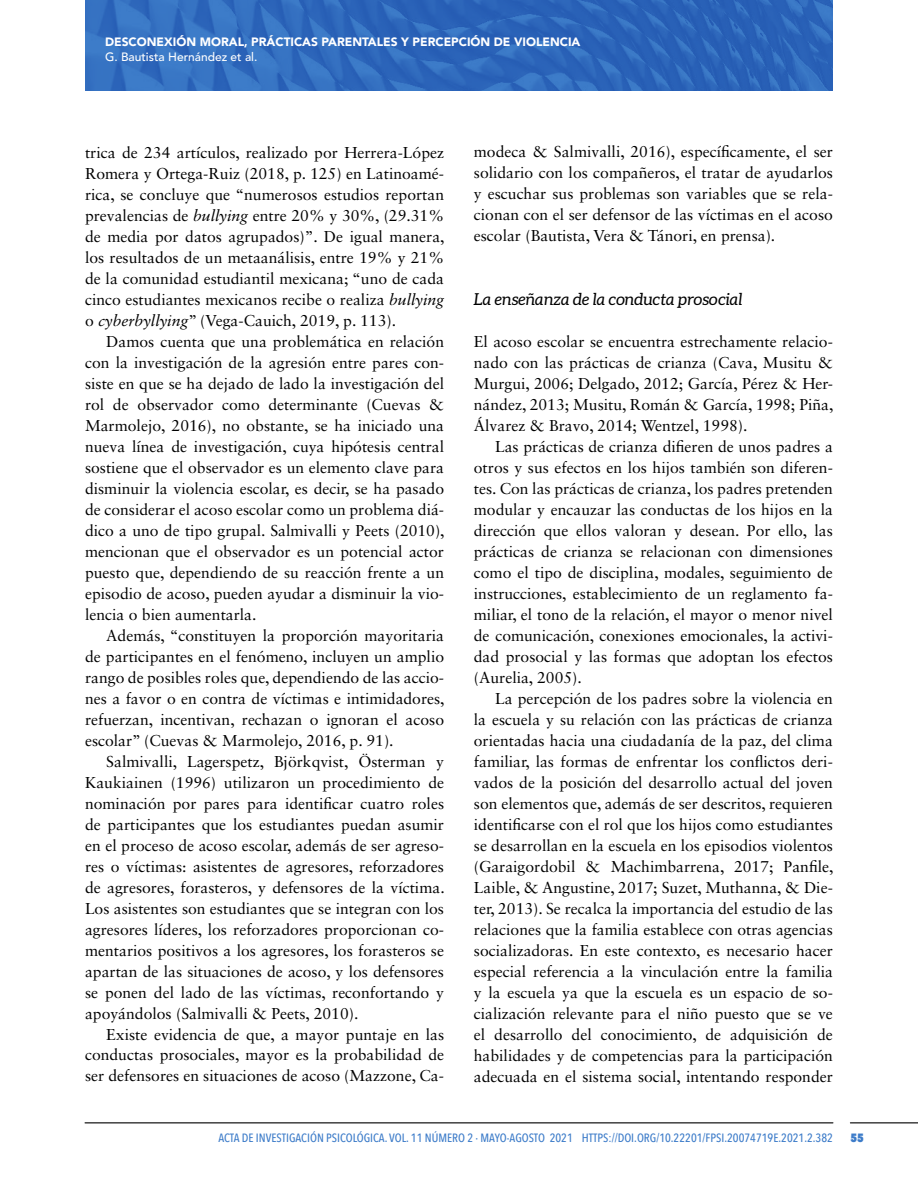
<style>
.page{position:relative;width:918px;height:1188px;background:#fff}
.page>*{position:absolute;margin:0;border:0;box-sizing:border-box;transform-origin:0 0}
.t1{font:italic 16.5px "Aleo";color:#000}
.t2{font:15.75px/21px "Sabon LT Std";color:#000;text-align:justify}
.t3{font:500 12px "Avenir Next Condensed";color:#3d7cc9}
.t4{font:900 12px "Avenir LT Std";color:#fff}
.t5{font:500 12px "Avenir LT Std";color:#fff}
.t6{font:800 12px "Avenir Next Condensed";color:#3d7cc9}
.s1{font-style:italic}
</style>
<div class="page">
<img style="left:85px;top:0;width:748px;height:91px">
<hr style="left:85px;top:1122px;width:748px;height:1px;background:#000">
<hr style="left:850px;top:1122px;width:68px;height:1px;background:#000">
<p class="t4" style="left:105px;top:35px;width:477px">DESCONEXIÓN MORAL, PRÁCTICAS PARENTALES Y PERCEPCIÓN DE VIOLENCIA</p>
<p class="t5" style="left:105px;top:50px;width:154px">G. Bautista Hernández et al.</p>
<p class="t2" style="left:85px;top:142px;width:361px">trica de 234 artículos, realizado por Herrera-López Romera y Ortega-Ruiz (2018, p. 125) en Latinoamé&shy;rica, se concluye que “numerosos estudios reportan prevalencias de <span class="s1">bullying</span> entre 20% y 30%, (29.31% de media por datos agrupados)”. De igual manera, los resultados de un metaanálisis, entre 19% y 21% de la comunidad estudiantil mexicana; “uno de cada cinco estudiantes mexicanos recibe o realiza <span class="s1">bullying </span>o <span class="s1">cyberbyllying</span>” (Vega-Cauich, 2019, p. 113).</p>
<p class="t2" style="left:85px;top:331px;width:361px;text-indent:21px">Damos cuenta que una problemática en relación con la investigación de la agresión entre pares con&shy;siste en que se ha dejado de lado la investigación del rol de observador como determinante (Cuevas &amp; Marmolejo, 2016), no obstante, se ha iniciado una nueva línea de investigación, cuya hipótesis central sostiene que el observador es un elemento clave para disminuir la violencia escolar, es decir, se ha pasado de considerar el acoso escolar como un problema diá&shy;dico a uno de tipo grupal. Salmivalli y Peets (2010), mencionan que el observador es un potencial actor puesto que, dependiendo de su reacción frente a un episodio de acoso, pueden ayudar a disminuir la vio&shy;lencia o bien aumentarla.</p>
<p class="t2" style="left:85px;top:624px;width:361px;text-indent:21px">Además, “constituyen la proporción mayoritaria de participantes en el fenómeno, incluyen un amplio rango de posibles roles que, dependiendo de las accio&shy;nes a favor o en contra de víctimas e intimidadores, refuerzan, incentivan, rechazan o ignoran el acoso escolar” (Cuevas &amp; Marmolejo, 2016, p. 91).</p>
<p class="t2" style="left:85px;top:750px;width:361px;text-indent:21px">Salmivalli, Lagerspetz, Björkqvist, Österman y Kaukiainen (1996) utilizaron un procedimiento de nominación por pares para identificar cuatro roles de participantes que los estudiantes puedan asumir en el proceso de acoso escolar, además de ser agreso&shy;res o víctimas: asistentes de agresores, reforzadores de agresores, forasteros, y defensores de la víctima.<br>Los asistentes son estudiantes que se integran con los agresores líderes, los reforzadores proporcionan co&shy;mentarios positivos a los agresores, los forasteros se apartan de las situaciones de acoso, y los defensores se ponen del lado de las víctimas, reconfortando y apoyándolos (Salmivalli &amp; Peets, 2010).</p>
<p class="t2" style="left:85px;top:1023px;width:361px;text-indent:21px">Existe evidencia de que, a mayor puntaje en las conductas prosociales, mayor es la probabilidad de ser defensores en situaciones de acoso (Mazzone, Ca-</p>
<p class="t2" style="left:474px;top:141px;width:361px">modeca &amp; Salmivalli, 2016), específicamente, el ser solidario con los compañeros, el tratar de ayudarlos y escuchar sus problemas son variables que se rela&shy;cionan con el ser defensor de las víctimas en el acoso escolar (Bautista, Vera &amp; Tánori, en prensa).</p>
<p class="t1" style="left:474px;top:290px;width:270px">La enseñanza de la conducta prosocial</p>
<p class="t2" style="left:474px;top:331px;width:361px">El acoso escolar se encuentra estrechamente relacio&shy;nado con las prácticas de crianza (Cava, Musitu &amp; Murgui, 2006; Delgado, 2012; García, Pérez &amp; Her&shy;nández, 2013; Musitu, Román &amp; García, 1998; Piña, Álvarez &amp; Bravo, 2014; Wentzel, 1998).</p>
<p class="t2" style="left:474px;top:436px;width:361px;text-indent:21px">Las prácticas de crianza difieren de unos padres a otros y sus efectos en los hijos también son diferen&shy;tes. Con las prácticas de crianza, los padres pretenden modular y encauzar las conductas de los hijos en la dirección que ellos valoran y desean. Por ello, las prácticas de crianza se relacionan con dimensiones como el tipo de disciplina, modales, seguimiento de instrucciones, establecimiento de un reglamento fa&shy;miliar, el tono de la relación, el mayor o menor nivel de comunicación, conexiones emocionales, la activi&shy;dad prosocial y las formas que adoptan los efectos (Aurelia, 2005).</p>
<p class="t2" style="left:474px;top:687px;width:361px;text-indent:21px">La percepción de los padres sobre la violencia en la escuela y su relación con las prácticas de crianza orientadas hacia una ciudadanía de la paz, del clima familiar, las formas de enfrentar los conflictos deri&shy;vados de la posición del desarrollo actual del joven son elementos que, además de ser descritos, requieren identificarse con el rol que los hijos como estudiantes se desarrollan en la escuela en los episodios violentos (Garaigordobil &amp; Machimbarrena, 2017; Panfile, Laible, &amp; Angustine, 2017; Suzet, Muthanna, &amp; Die&shy;ter, 2013). Se recalca la importancia del estudio de las relaciones que la familia establece con otras agencias socializadoras. En este contexto, es necesario hacer especial referencia a la vinculación entre la familia y la escuela ya que la escuela es un espacio de so&shy;cialización relevante para el niño puesto que se ve el desarrollo del conocimiento, de adquisición de habilidades y de competencias para la participación adecuada en el sistema social, intentando responder</p>
<p class="t3" style="left:218px;top:1130px;width:616px">ACTA DE INVESTIGACIÓN PSICOLÓGICA. VOL. 11 NÚMERO 2 · MAYO-AGOSTO 2021 HTTPS://DOI.ORG/10.22201/FPSI.20074719E.2021.2.382</p>
<p class="t6" style="left:850px;top:1130px;width:15px">55</p>
</div>
